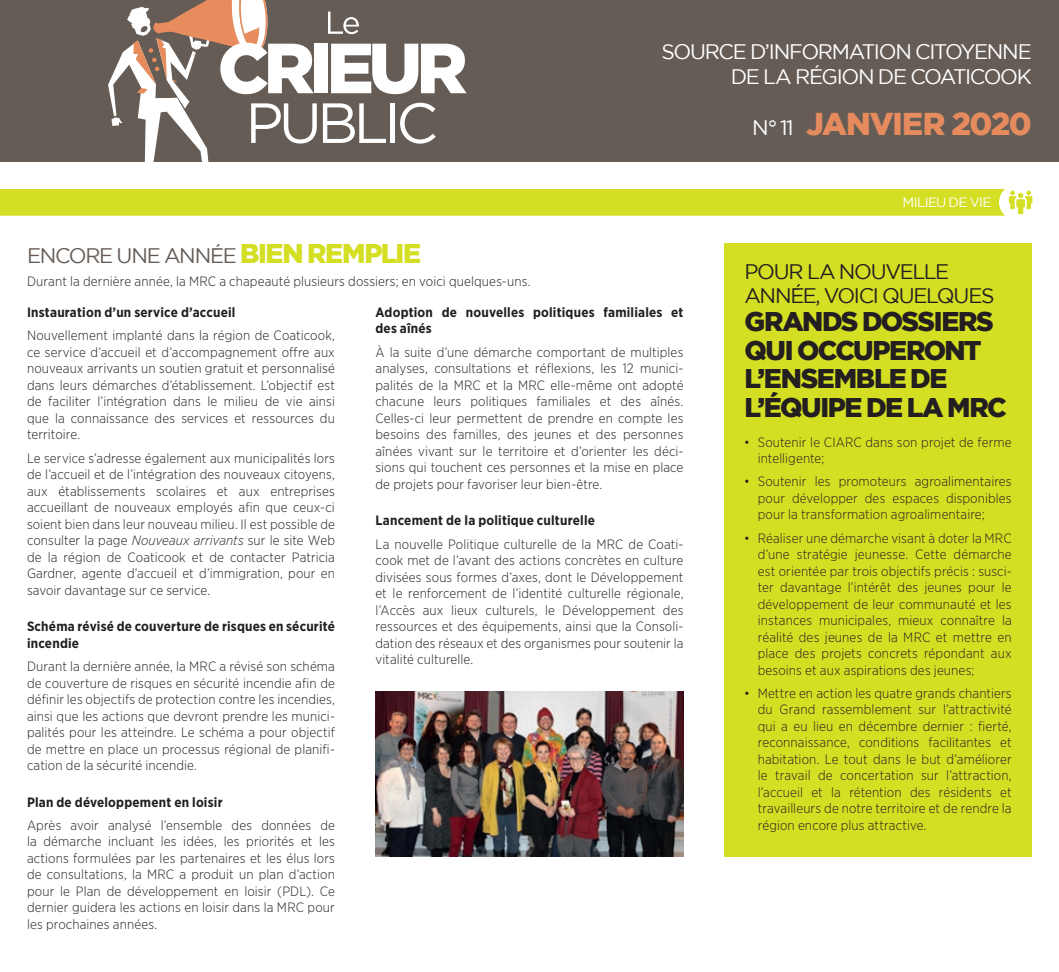
<style>
.page{position:relative;width:1059px;height:972px;background:#fff}
.page>*{position:absolute;margin:0;border:0;box-sizing:border-box;transform-origin:0 0}
.t1{font:900 31.5px "Gotham";letter-spacing:-.035em;color:#e68b5d}
.t2{font:900 27px/28.5px "Gotham";letter-spacing:-.055em;color:#231f20}
.t3{font:21px/25.2px "Gotham";letter-spacing:-.06em;color:#fff;text-align:right}
.t4{font:21px/24px "Gotham";letter-spacing:-.06em;color:#231f20}
.t5{font:21px "Gotham";letter-spacing:-.06em;color:#655c56}
.t6{font:300 13.5px/16.5px "Gotham Narrow";letter-spacing:.01em;color:#231f20;text-align:justify}
.t7{font:700 13.5px/16.5px "Gotham Narrow";letter-spacing:.015em;color:#231f20}
.t8{font:13.5px "Gotham";letter-spacing:-.045em;color:#fff}
.s1{font-weight:400;font-size:21px;color:#fff}
.s2{font-weight:900;font-size:27px;color:#d4de23}
.s3{font-style:italic}
</style>
<div class="page">
<div style="left:0;top:0;width:1058px;height:162px;background:#655c56"></div>
<div style="left:314px;top:44px;width:13px;height:49px;background:#fff"></div>
<svg style="left:331px;top:44px;width:135px;height:50px"></svg>
<svg style="left:108px;top:0;width:209px;height:162px"></svg>
<svg style="left:323px;top:103px;width:63px;height:40px"></svg>
<hr style="left:390px;top:103px;width:4px;height:40px;background:#fff">
<svg style="left:400px;top:103px;width:35px;height:41px"></svg>
<svg style="left:328px;top:12px;width:31px;height:22px"></svg>
<div style="left:0;top:189px;width:1032px;height:27px;background:#d4de23"></div>
<div style="left:724px;top:243px;width:307px;height:613px;background:#d4de23"></div>
<img style="left:375px;top:691px;width:308px;height:165px">
<h3 class="t3" style="left:661px;top:39px;width:372px">SOURCE D’INFORMATION CITOYENNE<br>DE LA RÉGION DE COATICOOK</h3>
<h1 class="t1" style="left:752px;top:106px;width:281px"><span class="s1">N° 11</span> JANVIER 2020</h1>
<h3 class="t5" style="left:27px;top:244px;width:395px">ENCORE UNE ANNÉE <span class="s2">BIEN REMPLIE</span></h3>
<p class="t6" style="left:27px;top:273px;width:505px">Durant la dernière année, la MRC a chapeauté plusieurs dossiers; en voici quelques-uns.</p>
<p class="t7" style="left:27px;top:304px;width:210px">Instauration d’un service d’accueil</p>
<p class="t6" style="left:27px;top:327px;width:309px">Nouvellement implanté dans la région de Coaticook, ce service d’accueil et d’accompagnement offre aux nouveaux arrivants un soutien gratuit et personnalisé dans leurs démarches d’établissement. L’objectif est de faciliter l’intégration dans le milieu de vie ainsi que la connaissance des services et ressources du territoire.</p>
<p class="t6" style="left:27px;top:449px;width:309px">Le service s’adresse également aux municipalités lors de l’accueil et de l’intégration des nouveaux citoyens, aux établissements scolaires et aux entreprises accueillant de nouveaux employés afin que ceux-ci soient bien dans leur nouveau milieu. Il est possible de consulter la page <span class="s3">Nouveaux arrivants</span> sur le site Web de la région de Coaticook et de contacter Patricia Gardner, agente d’accueil et d’immigration, pour en savoir davantage sur ce service.</p>
<p class="t7" style="left:27px;top:618px;width:309px">Schéma révisé de couverture de risques en sécurité incendie</p>
<p class="t6" style="left:27px;top:658px;width:309px">Durant la dernière année, la MRC a révisé son schéma de couverture de risques en sécurité incendie afin de définir les objectifs de protection contre les incendies, ainsi que les actions que devront prendre les munici&shy;palités pour les atteindre. Le schéma a pour objectif de mettre en place un processus régional de planifi&shy;cation de la sécurité incendie.</p>
<p class="t7" style="left:27px;top:794px;width:197px">Plan de développement en loisir</p>
<p class="t6" style="left:27px;top:817px;width:309px">Après avoir analysé l’ensemble des données de la démarche incluant les idées, les priorités et les actions formulées par les partenaires et les élus lors de consultations, la MRC a produit un plan d’action pour le Plan de développement en loisir (PDL). Ce dernier guidera les actions en loisir dans la MRC pour les prochaines années.</p>
<p class="t7" style="left:375px;top:304px;width:309px">Adoption de nouvelles politiques familiales et des aînés</p>
<p class="t6" style="left:375px;top:343px;width:309px">À la suite d’une démarche comportant de multiples analyses, consultations et réflexions, les 12 munici&shy;palités de la MRC et la MRC elle-même ont adopté chacune leurs politiques familiales et des aînés.<br>Celles-ci leur permettent de prendre en compte les besoins des familles, des jeunes et des personnes aînées vivant sur le territoire et d’orienter les déci&shy;sions qui touchent ces personnes et la mise en place de projets pour favoriser leur bien-être.</p>
<p class="t7" style="left:375px;top:512px;width:221px">Lancement de la politique culturelle</p>
<p class="t6" style="left:375px;top:535px;width:309px">La nouvelle Politique culturelle de la MRC de Coati&shy;cook met de l’avant des actions concrètes en culture divisées sous formes d’axes, dont le Développement et le renforcement de l’identité culturelle régionale, l’Accès aux lieux culturels, le Développement des ressources et des équipements, ainsi que la Consoli&shy;dation des réseaux et des organismes pour soutenir la vitalité culturelle.</p>
<p class="t8" style="left:902px;top:195px;width:90px">MILIEU DE VIE</p>
<h3 class="t4" style="left:744px;top:259px;width:252px">POUR LA NOUVELLE<br>ANNÉE, VOICI QUELQUES</h3>
<h2 class="t2" style="left:744px;top:307px;width:264px">GRANDS DOSSIERS<br>QUI OCCUPERONT<br>L’ENSEMBLE DE<br>L’ÉQUIPE DE LA MRC</h2>
<p class="t6" style="left:757px;top:433px;width:255px;text-indent:-14px">• Soutenir le CIARC dans son projet de ferme intelligente;</p>
<p class="t6" style="left:757px;top:473px;width:255px;text-indent:-14px">• Soutenir les promoteurs agroalimentaires pour développer des espaces disponibles pour la transformation agroalimentaire;</p>
<p class="t6" style="left:757px;top:529px;width:255px;text-indent:-14px">• Réaliser une démarche visant à doter la MRC d’une stratégie jeunesse. Cette démarche est orientée par trois objectifs précis : susci&shy;ter davantage l’intérêt des jeunes pour le développement de leur communauté et les instances municipales, mieux connaître la réalité des jeunes de la MRC et mettre en place des projets concrets répondant aux besoins et aux aspirations des jeunes;</p>
<p class="t6" style="left:757px;top:684px;width:255px;text-indent:-14px">• Mettre en action les quatre grands chantiers du Grand rassemblement sur l’attractivité qui a eu lieu en décembre dernier : fierté, reconnaissance, conditions facilitantes et habitation. Le tout dans le but d’améliorer le travail de concertation sur l’attraction, l’accueil et la rétention des résidents et travailleurs de notre territoire et de rendre la région encore plus attractive.</p>
</div>
